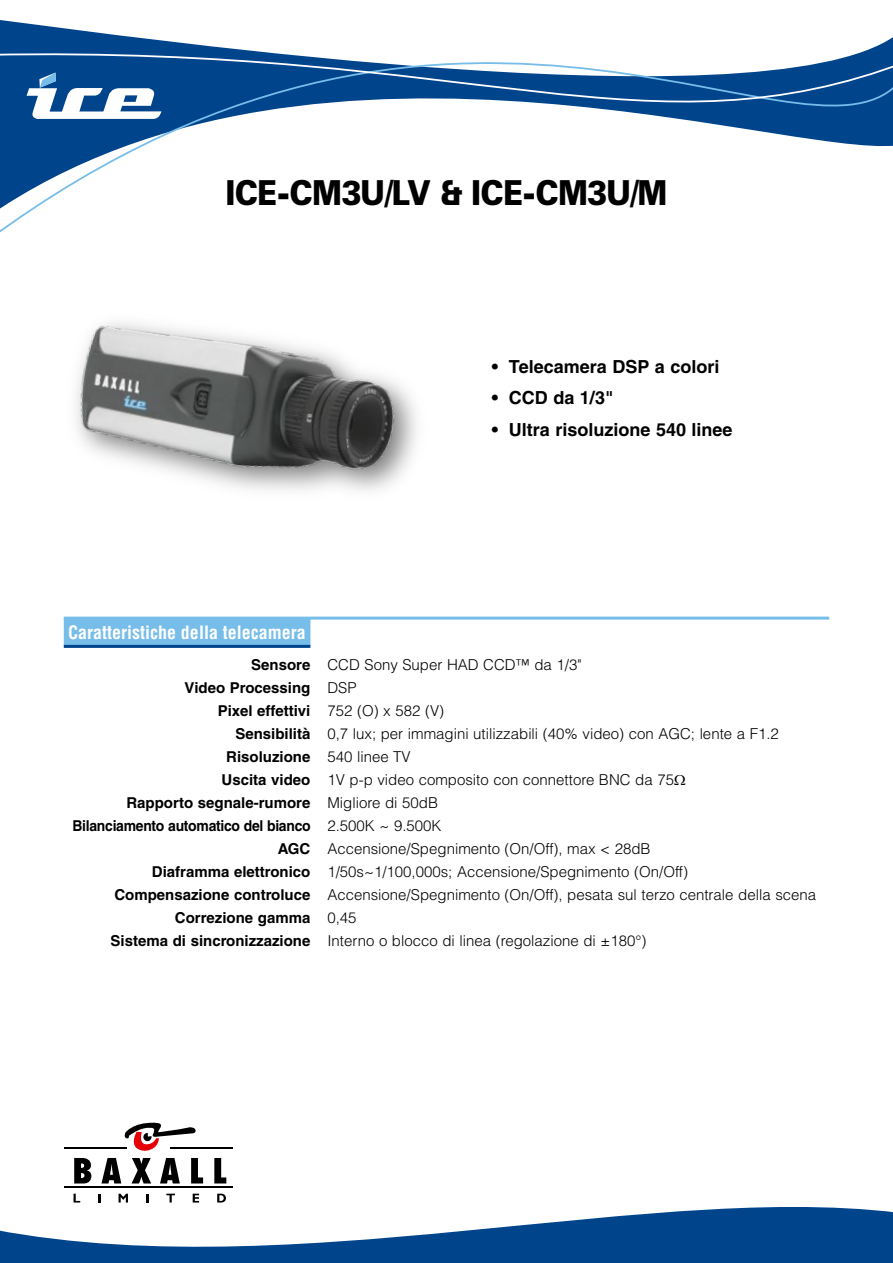
<style>
.page{position:relative;width:893px;height:1263px;background:#fff}
.page>*{position:absolute;margin:0;border:0;box-sizing:border-box;transform-origin:0 0}
.t1{font:900 34.5px "Zurich BT";letter-spacing:-.025em;color:#000;scale:.88 1}
.t2{font:700 18px "Helvetica";color:#000}
.t3{font:700 condensed 18px "Helvetica";color:#fff}
.t4{font:300 15px "Helvetica";color:#000}
.t5{font:700 15px "Helvetica";color:#000}
.t6{font:700 15px "Helvetica";letter-spacing:-.02em;color:#000;scale:.93 1}
.s1{font-weight:700}
.s2{font-weight:300}
</style>
<div class="page">
<svg style="left:124px;top:1122px;width:72px;height:29px"></svg>
<svg style="left:74px;top:1158px;width:17px;height:16px"></svg>
<svg style="left:103px;top:1158px;width:17px;height:16px"></svg>
<svg style="left:132px;top:1158px;width:19px;height:16px"></svg>
<svg style="left:162px;top:1158px;width:16px;height:16px"></svg>
<svg style="left:191px;top:1158px;width:7px;height:16px"></svg>
<svg style="left:214px;top:1158px;width:8px;height:16px"></svg>
<hr style="left:64px;top:1147px;width:62px;height:1px;background:#000">
<hr style="left:170px;top:1147px;width:62px;height:1px;background:#000">
<svg style="left:0;top:20px;width:893px;height:213px"></svg>
<svg style="left:0;top:45px;width:893px;height:115px"></svg>
<svg style="left:27px;top:73px;width:134px;height:46px"></svg>
<hr style="left:64px;top:617px;width:765px;height:3px;background:#76bde9">
<svg style="left:0;top:1174px;width:893px;height:89px"></svg>
<div style="left:64px;top:618px;width:246px;height:27px;background:#76bde9"></div>
<hr style="left:64px;top:645px;width:246px;height:3px;background:#00448c">
<img style="left:76px;top:322px;width:337px;height:169px">
<h1 class="t1" style="left:225px;top:172px;width:504px">ICE-CM3U/LV &amp; ICE-CM3U/M</h1>
<p class="t2" style="left:492px;top:355px;width:229px">• Telecamera DSP a colori</p>
<p class="t2" style="left:492px;top:387px;width:123px">• CCD da 1/3"</p>
<p class="t2" style="left:492px;top:418px;width:242px">• Ultra risoluzione 540 linee</p>
<p class="t3" style="left:68px;top:621px;width:239px">Caratteristiche della telecamera</p>
<p class="t4" style="left:251px;top:655px;width:332px"><span class="s1">Sensore</span> CCD Sony Super HAD CCD™ da 1/3"</p>
<p class="t5" style="left:184px;top:679px;width:174px">Video Processing <span class="s2">DSP</span></p>
<p class="t5" style="left:218px;top:702px;width:228px">Pixel effettivi <span class="s2">752 (O) x 582 (V)</span></p>
<p class="t4" style="left:235px;top:724px;width:545px"><span class="s1">Sensibilità</span> 0,7 lux; per immagini utilizzabili (40% video) con AGC; lente a F1.2</p>
<p class="t5" style="left:226px;top:748px;width:186px">Risoluzione <span class="s2">540 linee TV</span></p>
<p class="t4" style="left:222px;top:770px;width:454px"><span class="s1">Uscita video</span> 1V p-p video composito con connettore BNC da 75</p>
<p class="t5" style="left:126px;top:794px;width:313px">Rapporto segnale-rumore <span class="s2">Migliore di 50dB</span></p>
<p class="t6" style="left:72px;top:817px;width:398px">Bilanciamento automatico del bianco <span class="s2">2.500K ~ 9.500K</span></p>
<p class="t4" style="left:278px;top:839px;width:374px"><span class="s1">AGC</span> Accensione/Spegnimento (On/Off), max &lt; 28dB</p>
<p class="t4" style="left:152px;top:862px;width:538px"><span class="s1">Diaframma elettronico</span> 1/50s~1/100,000s; Accensione/Spegnimento (On/Off)</p>
<p class="t4" style="left:114px;top:885px;width:703px"><span class="s1">Compensazione controluce</span> Accensione/Spegnimento (On/Off), pesata sul terzo centrale della scena</p>
<p class="t5" style="left:175px;top:909px;width:183px">Correzione gamma <span class="s2">0,45</span></p>
<p class="t4" style="left:111px;top:931px;width:537px"><span class="s1">Sistema di sincronizzazione</span> Interno o blocco di linea (regolazione di ±180°)</p>
</div>
